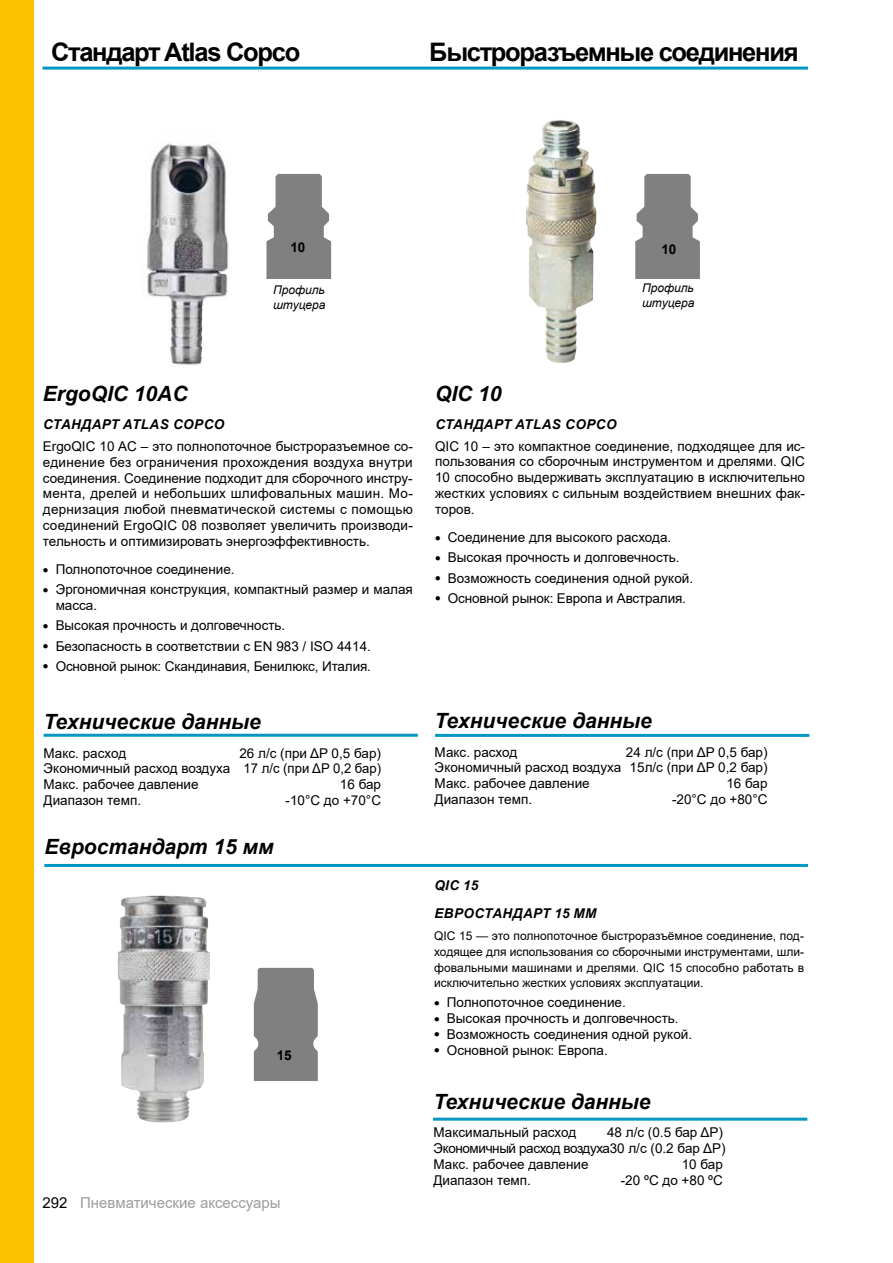
<style>
.page{position:relative;width:893px;height:1263px;background:#fff}
.page>*{position:absolute;margin:0;border:0;box-sizing:border-box;transform-origin:0 0}
.t1{font:700 25.5px "Arial";letter-spacing:-.05em;color:#000}
.t2{font:italic 700 21px "Arial";color:#000}
.t3{font:15px "Arial";color:#9d9d9c}
.t4{font:13.5px/15.8px "Arial";color:#000;text-align:justify}
.t5{font:13.5px/15.8px "Arial";letter-spacing:-.02em;color:#000}
.t6{font:italic 700 13.5px/27.8px "Arial";letter-spacing:.035em;color:#000}
.t7{font:700 13.5px "Arial";color:#000}
.t8{font:12px/15.8px "Arial";color:#000;text-align:justify}
.t9{font:italic 12px/15px "Arial";color:#000}
.s1{color:#000}
</style>
<div class="page">
<div style="left:0;top:0;width:34px;height:1263px;background:#fdc300"></div>
<hr style="left:43px;top:67px;width:765px;height:3px;background:#0097c4">
<hr style="left:433px;top:1118px;width:374px;height:3px;background:#0097c4">
<svg style="left:253px;top:968px;width:65px;height:113px"></svg>
<img style="left:118px;top:896px;width:92px;height:226px">
<svg style="left:266px;top:174px;width:65px;height:104px"></svg>
<hr style="left:435px;top:734px;width:374px;height:3px;background:#0097c4">
<img style="left:526px;top:120px;width:70px;height:243px">
<img style="left:147px;top:142px;width:82px;height:223px">
<hr style="left:44px;top:864px;width:764px;height:3px;background:#0097c4">
<hr style="left:44px;top:734px;width:374px;height:3px;background:#0097c4">
<svg style="left:635px;top:174px;width:65px;height:104px"></svg>
<h1 class="t1" style="left:51px;top:34px;width:251px">Стандарт Atlas Copco</h1>
<h1 class="t1" style="left:429px;top:34px;width:371px">Быстроразъемные соединения</h1>
<p class="t7" style="left:290px;top:237px;width:17px">10</p>
<p class="t7" style="left:661px;top:239px;width:17px">10</p>
<p class="t9" style="left:273px;top:283px;width:54px">Профиль штуцера</p>
<p class="t9" style="left:642px;top:281px;width:54px">Профиль штуцера</p>
<h2 class="t2" style="left:43px;top:380px;width:146px">ErgoQIC 10AC</h2>
<p class="t6" style="left:43px;top:411px;width:183px">СТАНДАРТ ATLAS COPCO</p>
<p class="t4" style="left:43px;top:438px;width:371px">ErgoQIC 10 AC – это полнопоточное быстроразъемное со&shy;единение без ограничения прохождения воздуха внутри соединения. Соединение подходит для сборочного инстру&shy;мента, дрелей и небольших шлифовальных машин. Мо&shy;дернизация любой пневматической системы с помощью соединений ErgoQIC 08 позволяет увеличить производи&shy;тельность и оптимизировать энергоэффективность.</p>
<p class="t4" style="left:43px;top:561px;width:193px">● Полнопоточное соединение.</p>
<p class="t4" style="left:56px;top:582px;width:359px;text-indent:-13px">● Эргономичная конструкция, компактный размер и малая масса.</p>
<p class="t4" style="left:43px;top:618px;width:244px">● Высокая прочность и долговечность.</p>
<p class="t4" style="left:43px;top:638px;width:329px">● Безопасность в соответствии с EN 983 / ISO 4414.</p>
<p class="t4" style="left:43px;top:658px;width:330px">● Основной рынок: Скандинавия, Бенилюкс, Италия.</p>
<h2 class="t2" style="left:44px;top:708px;width:219px">Технические данные</h2>
<p class="t4" style="left:44px;top:745px;width:84px">Макс. расход</p>
<p class="t4" style="left:44px;top:745px;width:339px;text-indent:196px">26 л/с (при ΔP 0,5 бар)<br>Экономичный расход воздуха 17 л/с (при ΔP 0,2 бар)<br>Макс. рабочее давление</p>
<p class="t4" style="left:340px;top:776px;width:43px">16 бар</p>
<p class="t4" style="left:44px;top:792px;width:99px">Диапазон темп.</p>
<p class="t4" style="left:285px;top:792px;width:97px">-10°C до +70°C</p>
<h2 class="t2" style="left:44px;top:832px;width:231px">Евростандарт 15 мм</h2>
<p class="t7" style="left:277px;top:1046px;width:17px">15</p>
<p class="t3" style="left:43px;top:1192px;width:240px"><span class="s1">292</span> Пневматические аксессуары</p>
<h2 class="t2" style="left:435px;top:379px;width:68px">QIC 10</h2>
<p class="t6" style="left:435px;top:410px;width:183px">СТАНДАРТ ATLAS COPCO</p>
<p class="t4" style="left:435px;top:438px;width:371px">QIC 10 – это компактное соединение, подходящее для ис&shy;пользования со сборочным инструментом и дрелями. QIC 10 способно выдерживать эксплуатацию в исключительно жестких условиях с сильным воздействием внешних фак&shy;торов.</p>
<p class="t4" style="left:435px;top:529px;width:238px">● Соединение для высокого расхода.</p>
<p class="t4" style="left:435px;top:550px;width:246px">● Высокая прочность и долговечность.</p>
<p class="t4" style="left:435px;top:570px;width:260px">● Возможность соединения одной рукой.</p>
<p class="t4" style="left:435px;top:590px;width:252px">● Основной рынок: Европа и Австралия.</p>
<h2 class="t2" style="left:435px;top:707px;width:219px">Технические данные</h2>
<p class="t4" style="left:435px;top:744px;width:84px">Макс. расход</p>
<p class="t4" style="left:435px;top:744px;width:335px;text-indent:191px">24 л/с (при ΔP 0,5 бар)<br>Экономичный расход воздуха 15л/с (при ΔP 0,2 бар)<br>Макс. рабочее давление</p>
<p class="t4" style="left:726px;top:775px;width:43px">16 бар</p>
<p class="t4" style="left:435px;top:791px;width:99px">Диапазон темп.</p>
<p class="t4" style="left:672px;top:791px;width:97px">-20°C до +80°C</p>
<p class="t6" style="left:434px;top:872px;width:164px">QIC 15<br>ЕВРОСТАНДАРТ 15 MM</p>
<p class="t8" style="left:434px;top:928px;width:371px">QIC 15 — это полнопоточное быстроразъёмное соединение, под&shy;ходящее для использования со сборочными инструментами, шли&shy;фовальными машинами и дрелями. QIC 15 способно работать в исключительно жестких условиях эксплуатации.</p>
<p class="t4" style="left:434px;top:994px;width:193px">● Полнопоточное соединение.</p>
<p class="t4" style="left:434px;top:1010px;width:246px">● Высокая прочность и долговечность.</p>
<p class="t4" style="left:434px;top:1026px;width:260px">● Возможность соединения одной рукой.</p>
<p class="t4" style="left:434px;top:1042px;width:175px">● Основной рынок: Европа.</p>
<h2 class="t2" style="left:433px;top:1087px;width:219px">Технические данные</h2>
<p class="t4" style="left:433px;top:1125px;width:144px">Максимальный расход</p>
<p class="t5" style="left:433px;top:1125px;width:294px;text-indent:174px">48 л/с (0.5 бар ΔP)<br>Экономичный расход воздуха 30 л/с (0.2 бар ΔP)<br>Макс. рабочее давление</p>
<p class="t4" style="left:682px;top:1156px;width:43px">10 бар</p>
<p class="t4" style="left:433px;top:1172px;width:99px">Диапазон темп.</p>
<p class="t4" style="left:621px;top:1172px;width:104px">-20 ºC до +80 ºC</p>
</div>
